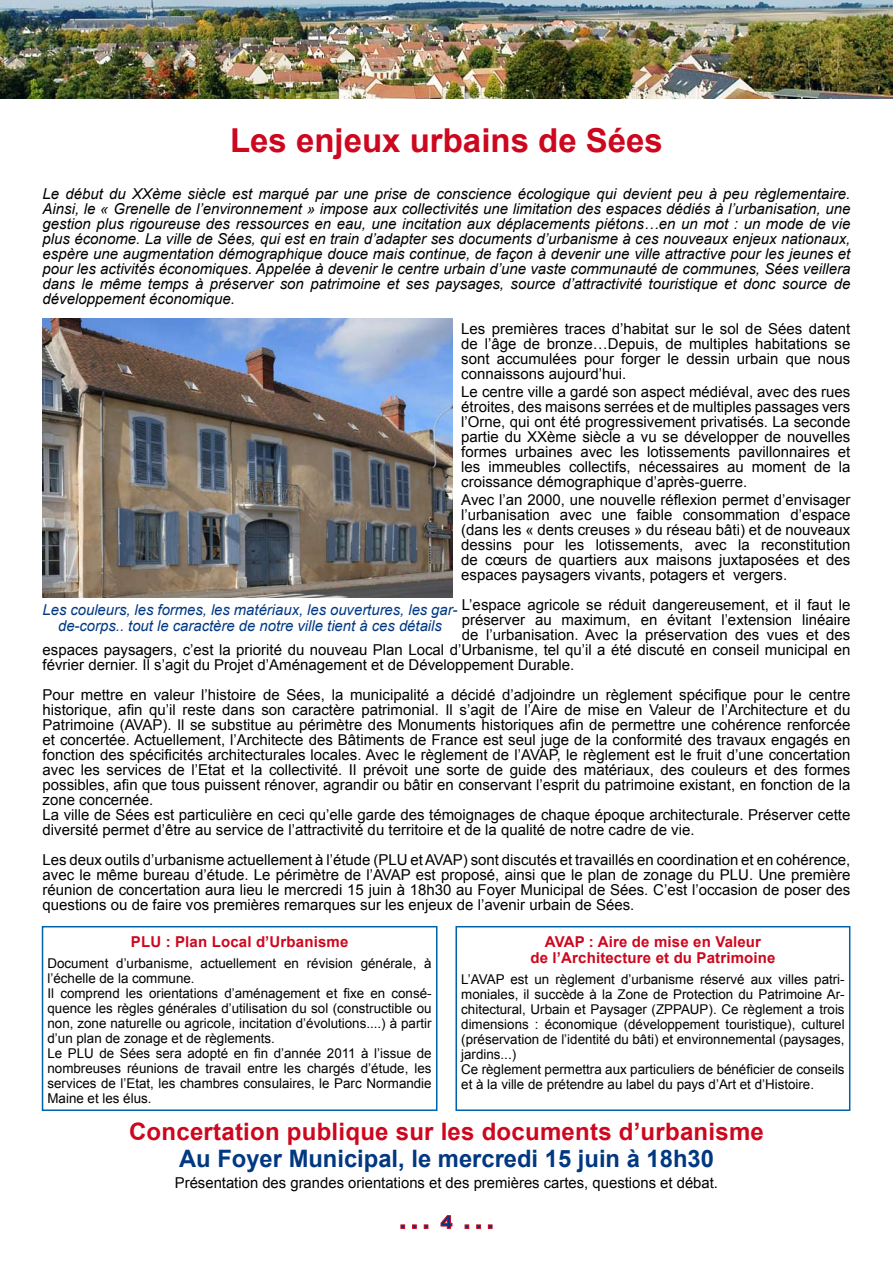
<style>
.page{position:relative;width:893px;height:1263px;background:#fff}
.page>*{position:absolute;margin:0;border:0;box-sizing:border-box;transform-origin:0 0}
.t1{font:700 33px "Arial";color:#cd071e}
.t2{font:700 24px "Arial";letter-spacing:.01em;color:#cd071e}
.t3{font:700 24px "Arial";color:#003882}
.t4{font:15px/15px "Arial";color:#000;text-align:justify}
.t5{font:italic 15px/15px "Arial";color:#000;text-align:justify}
.t6{font:italic 15px/16.5px "Arial";color:#003882;text-align:center}
.t7{font:700 15px/16.5px "Arial";letter-spacing:.01em;color:#cd071e;text-align:center}
.t8{font:13.5px/15px "Arial";color:#000}
</style>
<div class="page">
<img style="left:0;top:0;width:893px;height:98px">
<svg style="left:400px;top:1215px;width:93px;height:14px"></svg>
<img style="left:43px;top:318px;width:410px;height:280px">
<div style="left:42px;top:926px;width:395px;height:185px;border:2px solid #0062a9"></div>
<div style="left:455px;top:926px;width:395px;height:185px;border:2px solid #0062a9"></div>
<h1 class="t1" style="left:230px;top:118px;width:434px">Les enjeux urbains de Sées</h1>
<p class="t5" style="left:43px;top:187px;width:809px">Le début du XXème siècle est marqué par une prise de conscience écologique qui devient peu à peu règlementaire.<br>Ainsi, le « Grenelle de l’environnement » impose aux collectivités une limitation des espaces dédiés à l’urbanisation, une gestion plus rigoureuse des ressources en eau, une incitation aux déplacements piétons…en un mot : un mode de vie plus économe. La ville de Sées, qui est en train d’adapter ses documents d’urbanisme à ces nouveaux enjeux nationaux, espère une augmentation démographique douce mais continue, de façon à devenir une ville attractive pour les jeunes et pour les activités économiques. Appelée à devenir le centre urbain d’une vaste communauté de communes, Sées veillera dans le même temps à préserver son patrimoine et ses paysages, source d’attractivité touristique et donc source de développement économique.</p>
<p class="t4" style="left:461px;top:322px;width:391px">Les premières traces d’habitat sur le sol de Sées datent de l’âge de bronze…Depuis, de multiples habitations se sont accumulées pour forger le dessin urbain que nous connaissons aujourd’hui.</p>
<p class="t4" style="left:461px;top:385px;width:391px">Le centre ville a gardé son aspect médiéval, avec des rues étroites, des maisons serrées et de multiples passages vers l’Orne, qui ont été progressivement privatisés. La seconde partie du XXème siècle a vu se développer de nouvelles formes urbaines avec les lotissements pavillonnaires et les immeubles collectifs, nécessaires au moment de la croissance démographique d’après-guerre.</p>
<p class="t4" style="left:461px;top:493px;width:391px">Avec l’an 2000, une nouvelle réflexion permet d’envisager l’urbanisation avec une faible consommation d’espace (dans les « dents creuses » du réseau bâti) et de nouveaux dessins pour les lotissements, avec la reconstitution de cœurs de quartiers aux maisons juxtaposées et des espaces paysagers vivants, potagers et vergers.</p>
<p class="t4" style="left:462px;top:598px;width:390px">L’espace agricole se réduit dangereusement, et il faut le</p>
<p class="t4" style="left:462px;top:613px;width:390px">préserver au maximum, en évitant l’extension linéaire</p>
<p class="t4" style="left:462px;top:628px;width:390px">de l’urbanisation. Avec la préservation des vues et des</p>
<p class="t4" style="left:43px;top:643px;width:809px">espaces paysagers, c’est la priorité du nouveau Plan Local d’Urbanisme, tel qu’il a été discuté en conseil municipal en</p>
<p class="t4" style="left:43px;top:658px;width:533px">février dernier. Il s’agit du Projet d’Aménagement et de Développement Durable.</p>
<p class="t4" style="left:43px;top:688px;width:809px;text-align:left">Pour mettre en valeur l’histoire de Sées, la municipalité a décidé d’adjoindre un règlement spécifique pour le centre historique, afin qu’il reste dans son caractère patrimonial. Il s’agit de l’Aire de mise en Valeur de l’Architecture et du Patrimoine (AVAP). Il se substitue au périmètre des Monuments historiques afin de permettre une cohérence renforcée et concertée. Actuellement, l’Architecte des Bâtiments de France est seul juge de la conformité des travaux engagés en fonction des spécificités architecturales locales. Avec le règlement de l’AVAP, le règlement est le fruit d’une concertation avec les services de l’Etat et la collectivité. Il prévoit une sorte de guide des matériaux, des couleurs et des formes possibles, afin que tous puissent rénover, agrandir ou bâtir en conservant l’esprit du patrimoine existant, en fonction de la zone concernée.<br>La ville de Sées est particulière en ceci qu’elle garde des témoignages de chaque époque architecturale. Préserver cette diversité permet d’être au service de l’attractivité du territoire et de la qualité de notre cadre de vie.</p>
<p class="t4" style="left:43px;top:853px;width:809px">Les deux outils d’urbanisme actuellement à l’étude (PLU et AVAP) sont discutés et travaillés en coordination et en cohérence, avec le même bureau d’étude. Le périmètre de l’AVAP est proposé, ainsi que le plan de zonage du PLU. Une première réunion de concertation aura lieu le mercredi 15 juin à 18h30 au Foyer Municipal de Sées. C’est l’occasion de poser des questions ou de faire vos premières remarques sur les enjeux de l’avenir urbain de Sées.</p>
<p class="t7" style="left:131px;top:934px;width:219px">PLU : Plan Local d’Urbanisme</p>
<p class="t8" style="left:48px;top:956px;width:386px">Document d’urbanisme, actuellement en révision générale, à l’échelle de la commune.<br>Il comprend les orientations d’aménagement et fixe en consé&shy;quence les règles générales d’utilisation du sol (constructible ou non, zone naturelle ou agricole, incitation d’évolutions....) à partir d’un plan de zonage et de règlements.<br>Le PLU de Sées sera adopté en fin d’année 2011 à l’issue de nombreuses réunions de travail entre les chargés d’étude, les services de l’Etat, les chambres consulaires, le Parc Normandie Maine et les élus.</p>
<p class="t6" style="left:43px;top:601px;width:417px">Les couleurs, les formes, les matériaux, les ouvertures, les gar&shy;de-corps.. tout le caractère de notre ville tient à ces détails</p>
<p class="t7" style="left:530px;top:934px;width:247px">AVAP : Aire de mise en Valeur<br>de l’Architecture et du Patrimoine</p>
<p class="t8" style="left:461px;top:972px;width:385px">L’AVAP est un règlement d’urbanisme réservé aux villes patri&shy;moniales, il succède à la Zone de Protection du Patrimoine Ar&shy;chitectural, Urbain et Paysager (ZPPAUP). Ce règlement a trois dimensions : économique (développement touristique), culturel (préservation de l’identité du bâti) et environnemental (paysages, jardins...)<br>Ce règlement permettra aux particuliers de bénéficier de conseils et à la ville de prétendre au label du pays d’Art et d’Histoire.</p>
<h2 class="t2" style="left:129px;top:1116px;width:636px">Concertation publique sur les documents d’urbanisme</h2>
<h2 class="t3" style="left:179px;top:1143px;width:536px">Au Foyer Municipal, le mercredi 15 juin à 18h30</h2>
<p class="t4" style="left:175px;top:1175px;width:545px">Présentation des grandes orientations et des premières cartes, questions et débat.</p>
</div>
